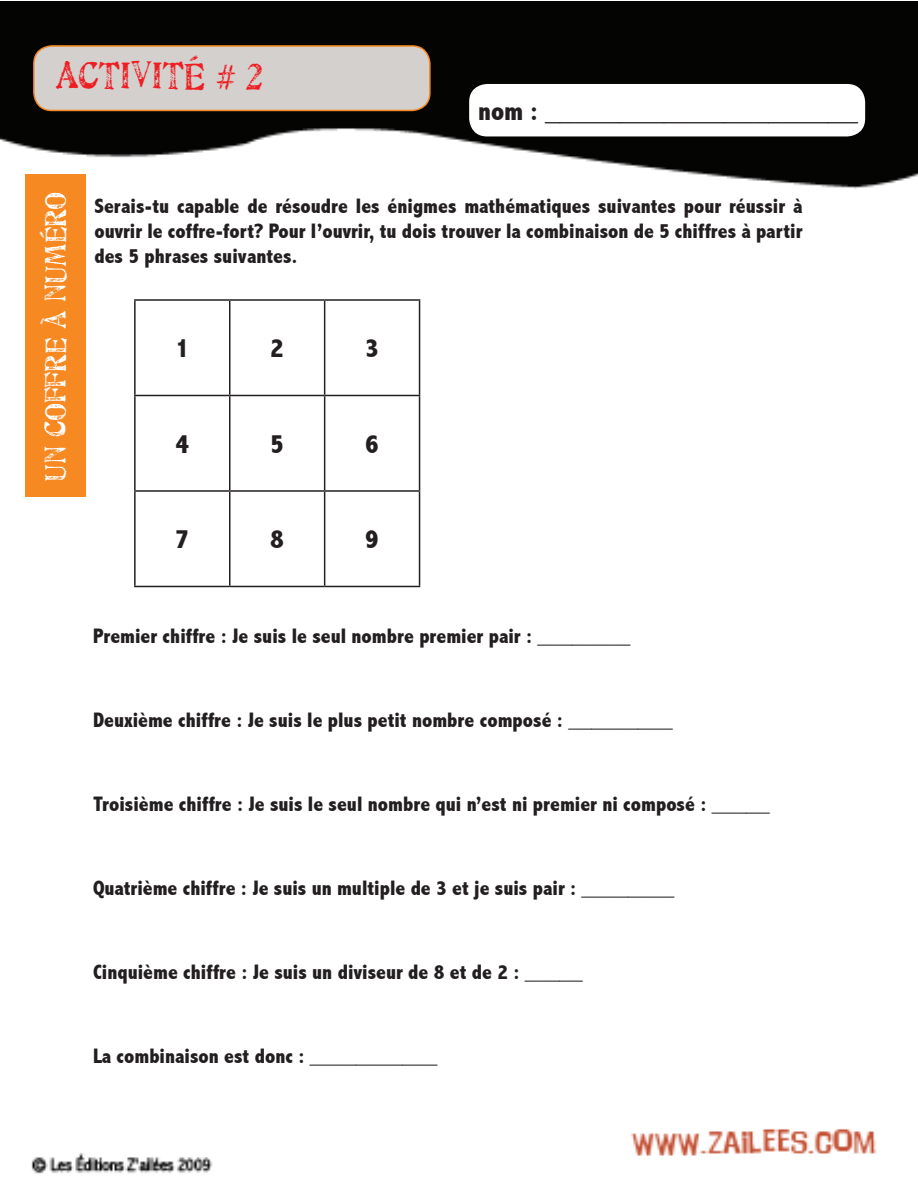
<style>
.page{position:relative;width:918px;height:1188px;background:#fff}
.page>*{position:absolute;margin:0;border:0;box-sizing:border-box;transform-origin:0 0}
.t1{font:500 37.5px "Artistamp";color:#ee1e23}
.t2{font:500 30px "Artistamp";color:#fff}
.t3{font:800 condensed 27px "Abadi";color:#231f20}
.t4{font:800 condensed 21px/25.2px "Abadi";color:#231f20;text-align:justify}
</style>
<div class="page">
<img style="left:1px;top:1px;width:917px;height:1173px">
<div style="left:25px;top:174px;width:60px;height:322px;background:#f68922"></div>
<div style="left:34px;top:46px;width:396px;height:64px;background:#d4d0cd;border-radius:18px"></div>
<div style="left:33px;top:45px;width:398px;height:66px;border:2px solid #f58822;border-radius:18px"></div>
<div style="left:469px;top:84px;width:396px;height:52px;background:#fff;border-radius:18px"></div>
<hr style="left:134px;top:299px;width:96px;height:2px;background:#231f20">
<hr style="left:134px;top:301px;width:2px;height:94px;background:#231f20">
<hr style="left:230px;top:299px;width:95px;height:2px;background:#231f20">
<hr style="left:229px;top:301px;width:2px;height:94px;background:#231f20">
<hr style="left:325px;top:299px;width:95px;height:2px;background:#231f20">
<hr style="left:324px;top:301px;width:1px;height:94px;background:#231f20">
<hr style="left:419px;top:301px;width:1px;height:94px;background:#231f20">
<hr style="left:134px;top:395px;width:96px;height:1px;background:#231f20">
<hr style="left:134px;top:396px;width:2px;height:94px;background:#231f20">
<hr style="left:230px;top:395px;width:95px;height:1px;background:#231f20">
<hr style="left:229px;top:396px;width:2px;height:94px;background:#231f20">
<hr style="left:325px;top:395px;width:95px;height:1px;background:#231f20">
<hr style="left:324px;top:396px;width:1px;height:94px;background:#231f20">
<hr style="left:419px;top:396px;width:1px;height:94px;background:#231f20">
<hr style="left:134px;top:490px;width:96px;height:2px;background:#231f20">
<hr style="left:134px;top:492px;width:2px;height:94px;background:#231f20">
<hr style="left:230px;top:490px;width:95px;height:2px;background:#231f20">
<hr style="left:229px;top:492px;width:2px;height:94px;background:#231f20">
<hr style="left:325px;top:490px;width:95px;height:2px;background:#231f20">
<hr style="left:324px;top:492px;width:1px;height:94px;background:#231f20">
<hr style="left:419px;top:492px;width:1px;height:94px;background:#231f20">
<hr style="left:134px;top:586px;width:96px;height:1px;background:#231f20">
<hr style="left:230px;top:586px;width:95px;height:1px;background:#231f20">
<hr style="left:325px;top:586px;width:95px;height:1px;background:#231f20">
<h1 class="t1" style="left:56px;top:56px;width:208px">ACTIVITÉ # 2</h1>
<p class="t3" style="left:478px;top:95px;width:381px">nom : _____________________</p>
<h2 class="t2" style="left:40px;top:482px;width:291px;rotate:-90deg">Un coffre à numéro</h2>
<p class="t4" style="left:94px;top:193px;width:709px">Serais-tu capable de résoudre les énigmes mathématiques suivantes pour réussir à ouvrir le coffre-fort? Pour l’ouvrir, tu dois trouver la combinaison de 5 chiffres à partir des 5 phrases suivantes.</p>
<p class="t3" style="left:175px;top:332px;width:15px">1</p>
<p class="t3" style="left:270px;top:332px;width:15px">2</p>
<p class="t3" style="left:365px;top:332px;width:15px">3</p>
<p class="t3" style="left:175px;top:428px;width:15px">4</p>
<p class="t3" style="left:270px;top:428px;width:15px">5</p>
<p class="t3" style="left:365px;top:428px;width:15px">6</p>
<p class="t3" style="left:175px;top:523px;width:15px">7</p>
<p class="t3" style="left:270px;top:523px;width:15px">8</p>
<p class="t3" style="left:365px;top:523px;width:15px">9</p>
<p class="t4" style="left:93px;top:623px;width:539px">Premier chiffre : Je suis le seul nombre premier pair : ________</p>
<p class="t4" style="left:93px;top:707px;width:581px">Deuxième chiffre : Je suis le plus petit nombre composé : _________</p>
<p class="t4" style="left:93px;top:791px;width:678px">Troisième chiffre : Je suis le seul nombre qui n’est ni premier ni composé : _____</p>
<p class="t4" style="left:93px;top:875px;width:583px">Quatrième chiffre : Je suis un multiple de 3 et je suis pair : ________</p>
<p class="t4" style="left:93px;top:959px;width:491px">Cinquième chiffre : Je suis un diviseur de 8 et de 2 : _____</p>
<p class="t4" style="left:93px;top:1043px;width:346px">La combinaison est donc : ___________</p>
</div>
